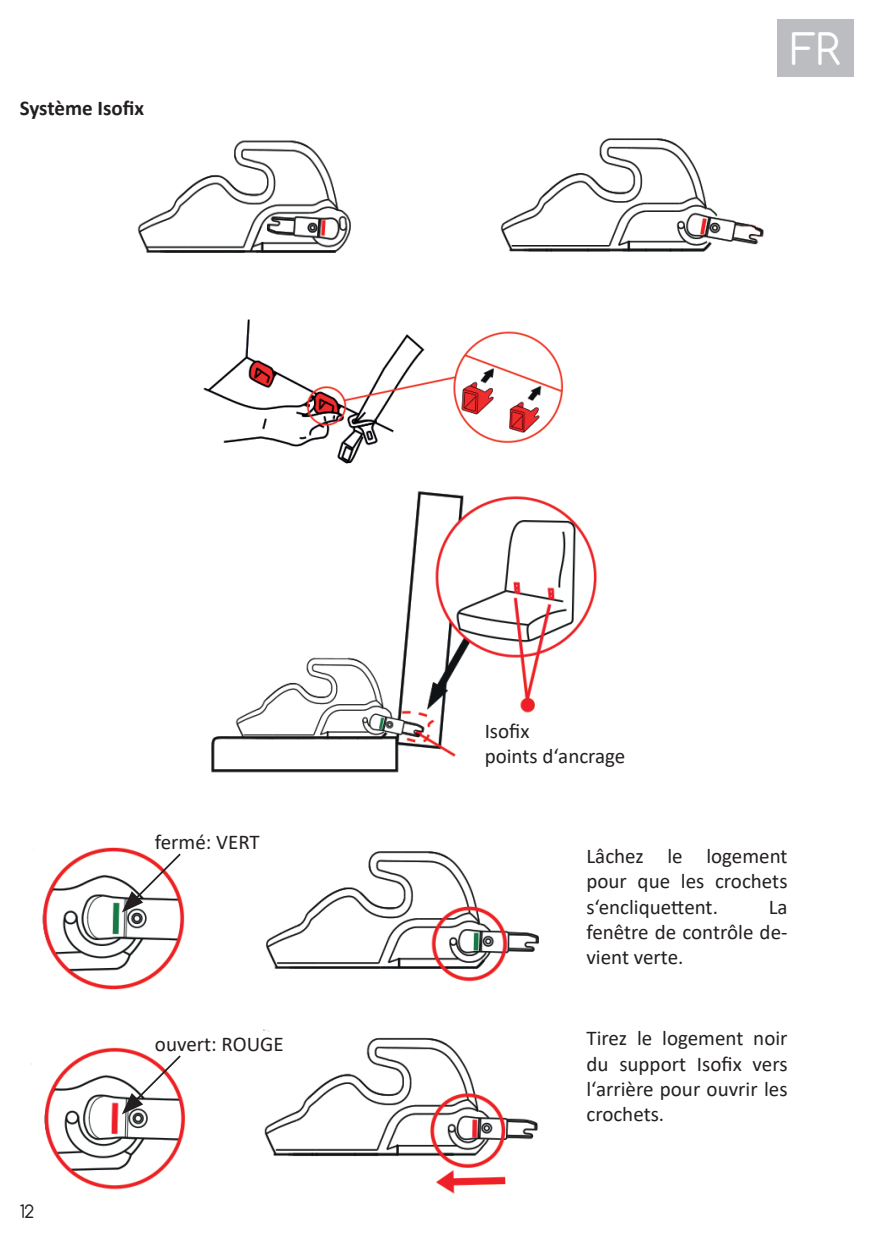
<style>
.page{position:relative;width:874px;height:1241px;background:#fff}
.page>*{position:absolute;margin:0;border:0;box-sizing:border-box;transform-origin:0 0}
.t1{font:42px "Comfortaa";color:#fff}
.t2{font:21px/25.2px "Calibri";color:#231f20;text-align:justify}
.t3{font:700 21px "Calibri";color:#231f20}
.t4{font:17.5px "Comfortaa";color:#231f20}
</style>
<div class="page">
<div style="left:777px;top:20px;width:76px;height:57px;background:#bcbdc0"></div>
<img style="left:137px;top:140px;width:214px;height:113px">
<img style="left:500px;top:138px;width:264px;height:114px">
<img style="left:211px;top:491px;width:386px;height:282px">
<img style="left:42px;top:847px;width:143px;height:143px">
<img style="left:263px;top:1029px;width:275px;height:165px">
<img style="left:31px;top:1047px;width:154px;height:143px">
<img style="left:266px;top:851px;width:273px;height:131px">
<svg style="left:122px;top:1053px;width:60px;height:61px"></svg>
<svg style="left:122px;top:851px;width:60px;height:61px"></svg>
<img style="left:204px;top:319px;width:359px;height:145px">
<p class="t3" style="left:20px;top:93px;width:126px">Système Isofix</p>
<h1 class="t1" style="left:790px;top:22px;width:52px">FR</h1>
<p class="t4" style="left:20px;top:1199px;width:16px">12</p>
<p class="t2" style="left:155px;top:828px;width:106px">fermé: VERT</p>
<p class="t2" style="left:155px;top:1030px;width:130px">ouvert: ROUGE</p>
<p class="t2" style="left:484px;top:717px;width:142px">Isofix<br>points d‘ancrage</p>
<p class="t2" style="left:586px;top:843px;width:202px">Lâchez le logement pour que les crochets s‘encliquettent.</p>
<p class="t2" style="left:586px;top:893px;width:202px;text-indent:182px">La fenêtre de contrôle de&shy;vient verte.</p>
<p class="t2" style="left:586px;top:1024px;width:202px">Tirez le logement noir du support Isofix vers l‘arrière pour ouvrir les crochets.</p>
</div>
